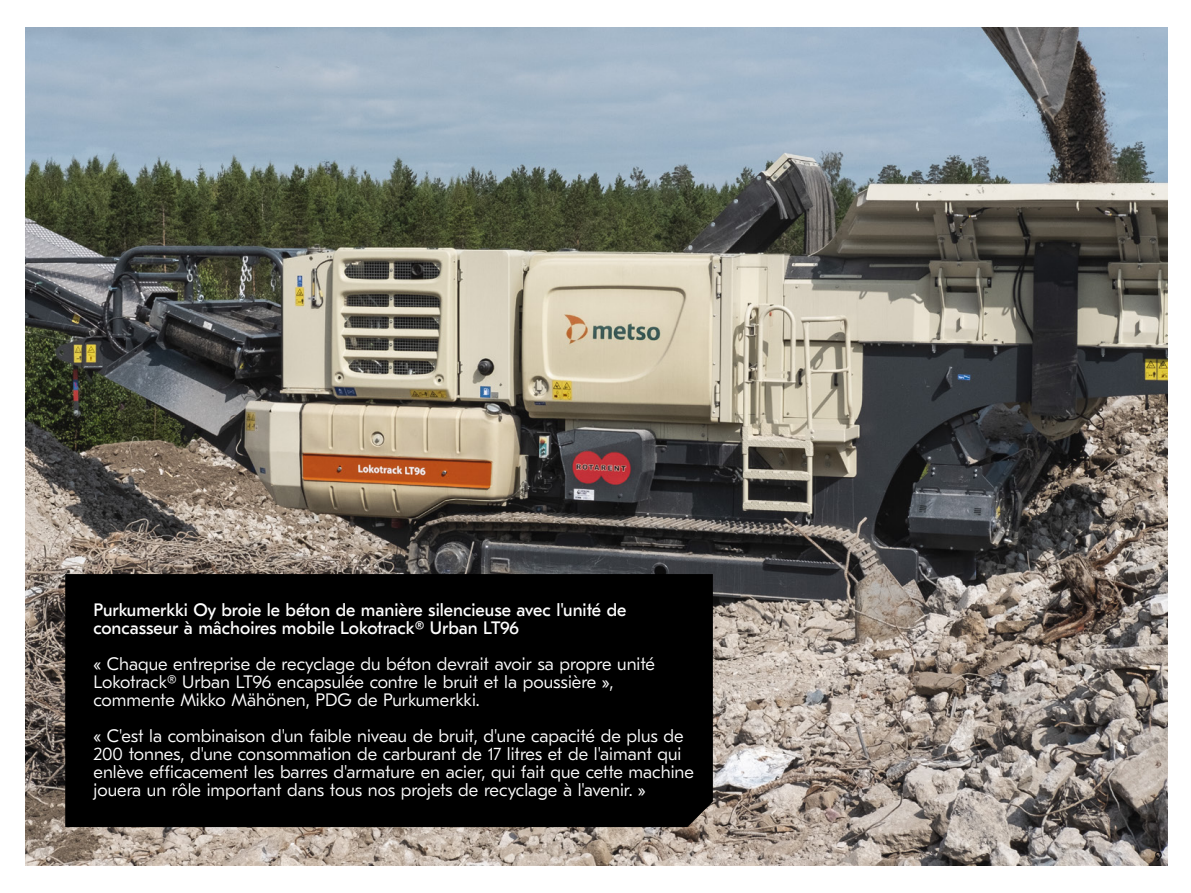
<style>
.page{position:relative;width:1191px;height:893px;background:#fff}
.page>*{position:absolute;margin:0;border:0;box-sizing:border-box;transform-origin:0 0}
.t1{font:300 18px/18px "GT Eesti Pro Text";color:#fff}
.t2{font:18px/18px "GT Eesti Pro Text";color:#fff}
.t3{font:300 13.5px "GT Eesti Pro Text";color:#000}
</style>
<div class="page">
<img style="left:26px;top:28px;width:1141px;height:837px">
<div style="left:65px;top:574px;width:648px;height:253px;background:#000"></div>
<p class="t2" style="left:94px;top:601px;width:534px">Purkumerkki Oy broie le béton de manière silencieuse avec l'unité de concasseur à mâchoires mobile Lokotrack® Urban LT96</p>
<p class="t1" style="left:94px;top:655px;width:563px">« Chaque entreprise de recyclage du béton devrait avoir sa propre unité<br>Lokotrack® Urban LT96 encapsulée contre le bruit et la poussière », commente Mikko Mähönen, PDG de Purkumerkki.</p>
<p class="t1" style="left:94px;top:727px;width:602px">« C'est la combinaison d'un faible niveau de bruit, d'une capacité de plus de 200 tonnes, d'une consommation de carburant de 17 litres et de l'aimant qui enlève efficacement les barres d'armature en acier, qui fait que cette machine jouera un rôle important dans tous nos projets de recyclage à l'avenir. »</p>
<p class="t3" style="left:1155px;top:849px;width:8px">9</p>
</div>
